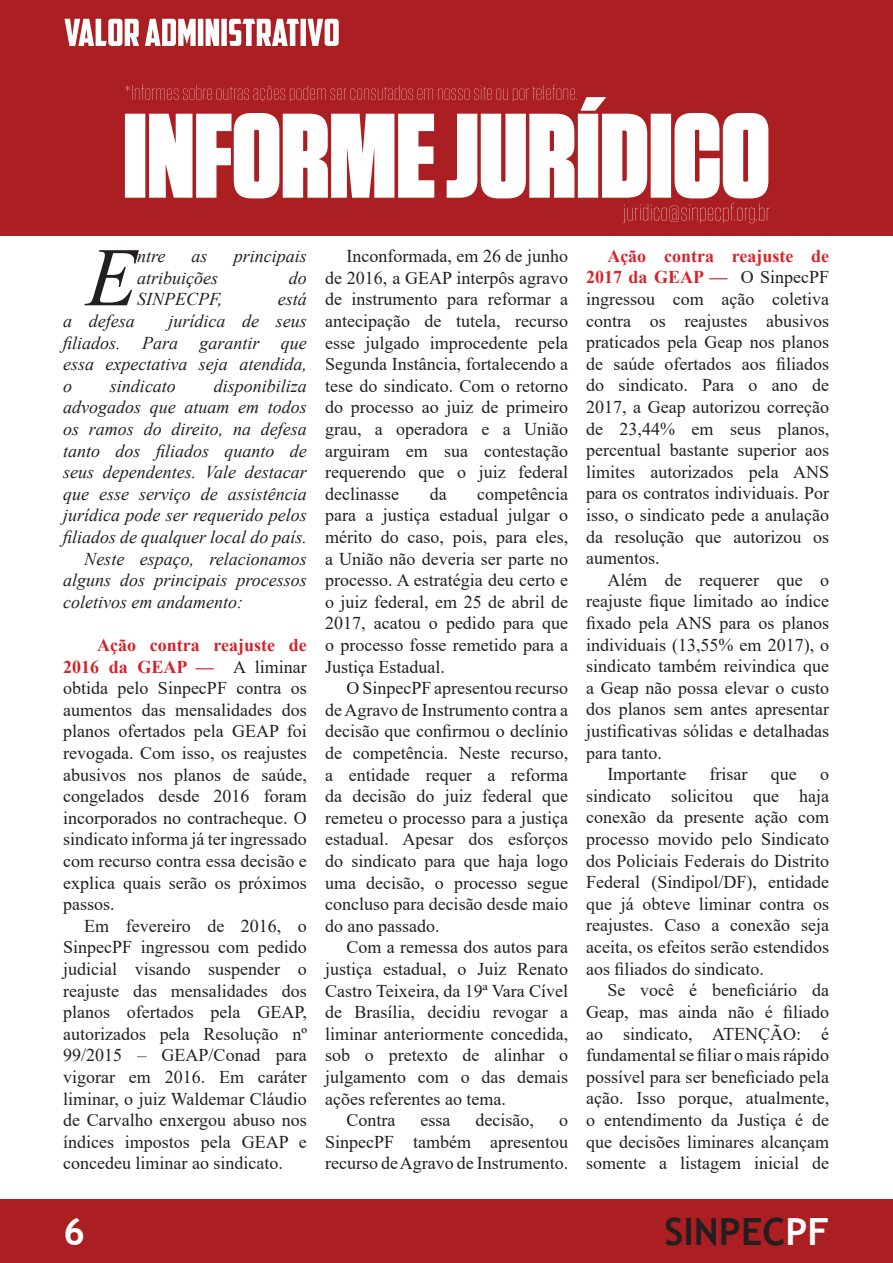
<style>
.page{position:relative;width:893px;height:1263px;background:#fff}
.page>*{position:absolute;margin:0;border:0;box-sizing:border-box;transform-origin:0 0}
.t1{font:italic 83.25px "Times New Roman";color:#231f20}
.t2{font:700 37.5px "Trebuchet MS";color:#231f20}
.t3{font:700 37.5px "Trebuchet MS";color:#fff}
.t4{font:18px/21.6px "Times New Roman";color:#231f20;text-align:justify}
.t5{font:italic 18px/21.6px "Times New Roman";color:#231f20;text-align:justify}
.s1{font-weight:700;color:#d3232a}
.s2{font-weight:700;color:#d4242c}
.s3{color:#fff}
</style>
<div class="page">
<div style="left:0;top:1199px;width:893px;height:64px;background:#ab1e21"></div>
<div style="left:0;top:0;width:893px;height:64px;background:#ab1e21"></div>
<svg style="left:65px;top:19px;width:274px;height:27px"></svg>
<div style="left:0;top:55px;width:893px;height:181px;background:#ab1e21"></div>
<svg style="left:125px;top:85px;width:450px;height:12px"></svg>
<svg style="left:125px;top:97px;width:643px;height:101px;fill:#fff"></svg>
<svg style="left:623px;top:203px;width:147px;height:20px"></svg>
<h1 class="t1" style="left:86px;top:220px;width:52px">E</h1>
<p class="t5" style="left:137px;top:245px;width:30px">ntre</p>
<p class="t5" style="left:192px;top:245px;width:18px">as</p>
<p class="t5" style="left:234px;top:245px;width:75px">principais</p>
<p class="t5" style="left:137px;top:266px;width:83px">atribuições</p>
<p class="t5" style="left:289px;top:266px;width:19px">do</p>
<p class="t5" style="left:137px;top:288px;width:87px">SINPECPF,</p>
<p class="t5" style="left:278px;top:288px;width:30px">está</p>
<p class="t5" style="left:63px;top:310px;width:245px;text-indent:105px">jurídica de seus filiados. Para garantir que essa expectativa seja atendida, o</p>
<p class="t5" style="left:63px;top:310px;width:73px">a defesa</p>
<p class="t5" style="left:110px;top:374px;width:68px">sindicato</p>
<p class="t5" style="left:214px;top:374px;width:95px">disponibiliza</p>
<p class="t5" style="left:63px;top:396px;width:245px">advogados que atuam em todos</p>
<p class="t5" style="left:63px;top:418px;width:245px">os ramos do direito, na defesa</p>
<p class="t5" style="left:63px;top:439px;width:245px">tanto dos filiados quanto de</p>
<p class="t5" style="left:63px;top:461px;width:245px">seus dependentes. Vale destacar</p>
<p class="t5" style="left:63px;top:482px;width:245px">que esse serviço de assistência</p>
<p class="t5" style="left:63px;top:504px;width:245px">jurídica pode ser requerido pelos</p>
<p class="t5" style="left:63px;top:526px;width:245px">filiados de qualquer local do país.</p>
<p class="t5" style="left:84px;top:547px;width:224px">Neste espaço, relacionamos</p>
<p class="t5" style="left:63px;top:569px;width:245px">alguns dos principais processos</p>
<p class="t5" style="left:63px;top:590px;width:181px">coletivos em andamento:</p>
<p class="t4" style="left:63px;top:633px;width:245px;text-indent:34px"><span class="s1">Ação contra reajuste de 2016 da GEAP —</span> A liminar obtida pelo SinpecPF contra os aumentos das mensalidades dos planos ofertados pela GEAP foi revogada. Com isso, os reajustes abusivos nos planos de saúde, congelados desde 2016 foram incorporados no contracheque. O sindicato informa já ter ingressado com recurso contra essa decisão e explica quais serão os próximos passos.</p>
<p class="t4" style="left:63px;top:914px;width:245px;text-indent:21px">Em fevereiro de 2016, o SinpecPF ingressou com pedido judicial visando suspender o reajuste das mensalidades dos planos ofertados pela GEAP, autorizados pela Resolução nº 99/2015 – GEAP/Conad para vigorar em 2016. Em caráter liminar, o juiz Waldemar Cláudio de Carvalho enxergou abuso nos índices impostos pela GEAP e concedeu liminar ao sindicato.</p>
<p class="t4" style="left:325px;top:245px;width:245px;text-indent:21px">Inconformada, em 26 de junho de 2016, a GEAP interpôs agravo de instrumento para reformar a antecipação de tutela, recurso esse julgado improcedente pela Segunda Instância, fortalecendo a tese do sindicato. Com o retorno do processo ao juiz de primeiro grau, a operadora e a União arguiram em sua contestação requerendo que o juiz federal declinasse</p>
<p class="t4" style="left:325px;top:482px;width:245px;text-indent:152px">competência para a justiça estadual julgar o mérito do caso, pois, para eles, a União não deveria ser parte no processo. A estratégia deu certo e o juiz federal, em 25 de abril de 2017, acatou o pedido para que o processo fosse remetido para a Justiça Estadual.</p>
<p class="t4" style="left:325px;top:677px;width:245px;text-indent:21px">O SinpecPF apresentou recurso de Agravo de Instrumento contra a decisão que confirmou o declínio de competência. Neste recurso, a entidade requer a reforma da decisão do juiz federal que remeteu o processo para a justiça estadual. Apesar dos esforços do sindicato para que haja logo uma decisão, o processo segue concluso para decisão desde maio do ano passado.</p>
<p class="t4" style="left:346px;top:936px;width:223px">Com a remessa dos autos para</p>
<p class="t4" style="left:325px;top:957px;width:245px">justiça estadual, o Juiz Renato</p>
<p class="t4" style="left:325px;top:979px;width:245px">Castro Teixeira, da 19ª Vara Cível</p>
<p class="t4" style="left:325px;top:1001px;width:245px">de Brasília, decidiu revogar a</p>
<p class="t4" style="left:325px;top:1022px;width:245px">liminar anteriormente concedida,</p>
<p class="t4" style="left:325px;top:1044px;width:245px">sob o pretexto de alinhar o</p>
<p class="t4" style="left:325px;top:1065px;width:245px">julgamento com o das demais</p>
<p class="t4" style="left:325px;top:1087px;width:182px">ações referentes ao tema.</p>
<p class="t4" style="left:346px;top:1109px;width:50px">Contra</p>
<p class="t4" style="left:420px;top:1109px;width:31px">essa</p>
<p class="t4" style="left:476px;top:1109px;width:60px">decisão,</p>
<p class="t4" style="left:430px;top:482px;width:18px">da</p>
<p class="t4" style="left:325px;top:1109px;width:245px;text-indent:234px">o SinpecPF também apresentou recurso de Agravo de Instrumento.</p>
<p class="t4" style="left:586px;top:244px;width:245px;text-indent:21px"><span class="s2">Ação contra reajuste de 2017 da GEAP</span> <span class="s1">—</span> O SinpecPF ingressou com ação coletiva contra os reajustes abusivos praticados pela Geap nos planos de saúde ofertados aos filiados do sindicato. Para o ano de 2017, a Geap autorizou correção de 23,44% em seus planos, percentual bastante superior aos limites autorizados pela ANS para os contratos individuais. Por isso, o sindicato pede a anulação da resolução que autorizou os aumentos.</p>
<p class="t4" style="left:607px;top:568px;width:223px">Além de requerer que o</p>
<p class="t4" style="left:586px;top:590px;width:245px">reajuste fique limitado ao índice</p>
<p class="t4" style="left:586px;top:612px;width:245px">fixado pela ANS para os planos</p>
<p class="t4" style="left:586px;top:633px;width:245px">individuais (13,55% em 2017), o</p>
<p class="t4" style="left:586px;top:655px;width:245px">sindicato também reivindica que</p>
<p class="t4" style="left:586px;top:676px;width:245px">a Geap não possa elevar o custo</p>
<p class="t4" style="left:586px;top:698px;width:245px">dos planos sem antes apresentar</p>
<p class="t4" style="left:586px;top:720px;width:245px">justificativas sólidas e detalhadas</p>
<p class="t4" style="left:586px;top:741px;width:77px">para tanto.</p>
<p class="t4" style="left:607px;top:763px;width:80px">Importante</p>
<p class="t4" style="left:710px;top:763px;width:39px">frisar</p>
<p class="t4" style="left:771px;top:763px;width:27px">que</p>
<p class="t4" style="left:586px;top:763px;width:245px;text-indent:234px">o sindicato solicitou que haja conexão da presente ação com processo movido pelo Sindicato dos Policiais Federais do Distrito Federal (Sindipol/DF), entidade que já obteve liminar contra os reajustes. Caso a conexão seja aceita, os efeitos serão estendidos aos filiados do sindicato.</p>
<p class="t4" style="left:586px;top:979px;width:245px;text-indent:21px">Se você é beneficiário da Geap, mas ainda não é filiado ao sindicato, ATENÇÃO: é fundamental se filiar o mais rápido possível para ser beneficiado pela ação. Isso porque, atualmente, o entendimento da Justiça é de que decisões liminares alcançam somente a listagem inicial de</p>
<h2 class="t3" style="left:63px;top:1208px;width:23px">6</h2>
<h2 class="t2" style="left:664px;top:1208px;width:166px">SINPEC<span class="s3">PF</span></h2>
</div>
